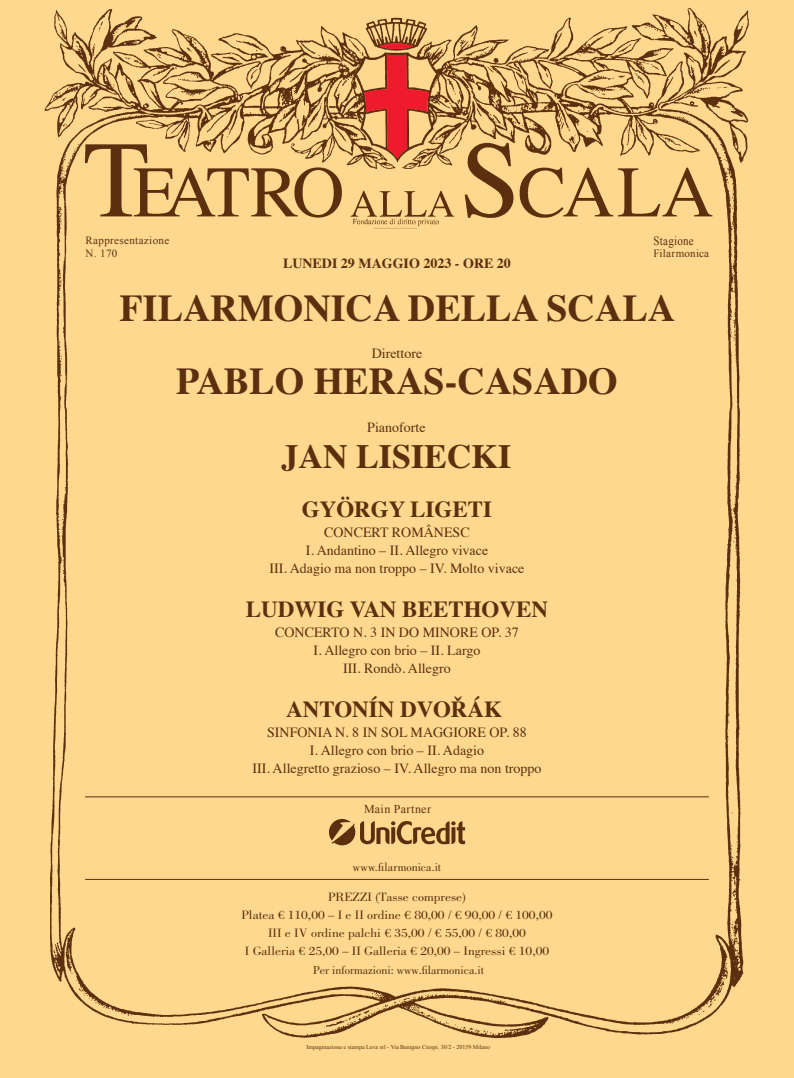
<style>
.page{position:relative;width:794px;height:1078px;background:#fff}
.page>*{position:absolute;margin:0;border:0;box-sizing:border-box;transform-origin:0 0}
.t1{font:700 38px "Times";color:#5b300f}
.t2{font:700 34px "Times";color:#5b300f}
.t3{font:700 23px "Times";color:#5b300f}
.t4{font:14px/18px "Times";color:#5b300f;text-align:center}
.t5{font:700 14px "Times";color:#5b300f}
.t6{font:12.6px "Times New Roman";letter-spacing:.015em;color:#5b300f;scale:.88 1}
.t7{font:12.5px/18px "Bodoni";color:#5b300f;text-align:center;scale:1.08 1}
.t8{font:12px "Bodoni";color:#5b300f}
.t9{font:12px "Times New Roman";letter-spacing:.03em;color:#5b300f}
.t10{font:11px/13.2px "Times New Roman";letter-spacing:.035em;color:#5b300f}
.t11{font:6px "Times New Roman";color:#5b300f}
.s1{font-family:"Times"}
</style>
<div class="page">
<div style="left:0;top:0;width:794px;height:1077px;background:#fed88f"></div>
<img style="left:44px;top:7px;width:705px;height:1032px">
<hr style="left:85px;top:796px;width:624px;height:1px;background:#5b300f">
<hr style="left:85px;top:879px;width:624px;height:1px;background:#5b300f">
<svg style="left:329px;top:818px;width:136px;height:27px"></svg>
<p class="t10" style="left:86px;top:233px;width:85px">Rappresentazione<br>N. 170</p>
<p class="t6" style="left:653px;top:232px;width:47px">Stagione</p>
<p class="t10" style="left:653px;top:246px;width:57px">Filarmonica</p>
<p class="t5" style="left:283px;top:250px;width:229px">LUNEDI 29 MAGGIO 2023 - ORE 20</p>
<h1 class="t1" style="left:120px;top:272px;width:557px">FILARMONICA DELLA SCALA</h1>
<p class="t4" style="left:372px;top:343px;width:52px">Direttore</p>
<h1 class="t1" style="left:176px;top:345px;width:443px">PABLO HERAS-CASADO</h1>
<p class="t4" style="left:367px;top:417px;width:60px">Pianoforte</p>
<h2 class="t2" style="left:282px;top:423px;width:231px">JAN LISIECKI</h2>
<h3 class="t3" style="left:302px;top:487px;width:192px">GYÖRGY LIGETI</h3>
<p class="t4" style="left:269px;top:522px;width:256px">CONCERT ROMÂNESC<br>I. Andantino – II. Allegro vivace<br>III. Adagio ma non troppo – IV. Molto vivace</p>
<h3 class="t3" style="left:246px;top:587px;width:304px">LUDWIG VAN BEETHOVEN</h3>
<p class="t4" style="left:275px;top:622px;width:245px">CONCERTO N. 3 IN DO MINORE OP. 37<br>I. Allegro con brio – II. Largo<br>III. Rondò. Allegro</p>
<h3 class="t3" style="left:286px;top:686px;width:217px">ANTONÍN DVOŘÁK</h3>
<p class="t4" style="left:252px;top:721px;width:291px">SINFONIA N. 8 IN SOL MAGGIORE OP. 88<br>I. Allegro con brio – II. Adagio<br>III. Allegretto grazioso – IV. Allegro ma non troppo</p>
<p class="t9" style="left:364px;top:801px;width:68px">Main Partner</p>
<p class="t8" style="left:353px;top:859px;width:90px">www.filarmonica.it</p>
<p class="t7" style="left:241px;top:887px;width:289px">PREZZI (Tasse comprese)<br>Platea € 110,00 <span class="s1">–</span> I e II ordine € 80,00 <span class="s1">/</span> € 90,00 <span class="s1">/</span> € 100,00<br>III e IV ordine palchi € 35,00 <span class="s1">/</span> € 55,00 <span class="s1">/</span> € 80,00<br>I Galleria € 25,00 <span class="s1">–</span> II Galleria € 20,00 <span class="s1">–</span> Ingressi € 10,00</p>
<p class="t8" style="left:313px;top:963px;width:172px">Per informazioni: www.filarmonica.it</p>
<p class="t11" style="left:306px;top:1042px;width:185px">Impaginazione e stampa Leva srl - Via Benigno Crespi, 30/2 - 20159 Milano</p>
</div>
